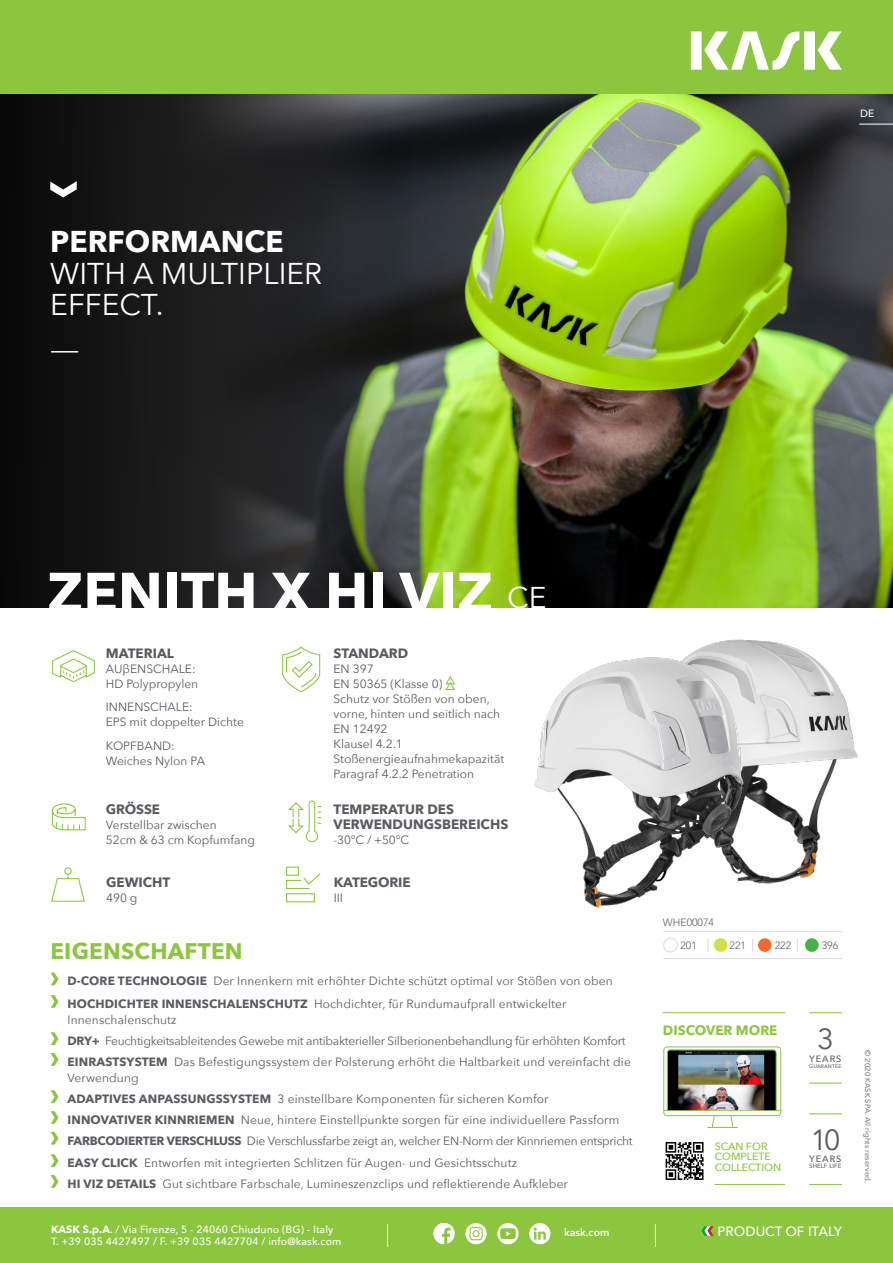
<style>
.page{position:relative;width:893px;height:1263px;background:#fff}
.page>*{position:absolute;margin:0;border:0;box-sizing:border-box;transform-origin:0 0}
.t1{font:700 57px "Avenir Next";color:#fff}
.t2{font:30px/31.5px "Avenir Next";color:#fff}
.t3{font:700 30px "Avenir Next";color:#fff}
.t4{font:29.1px "Avenir Next";color:#5b5c61}
.t5{font:700 22.5px "Avenir Next";letter-spacing:.01em;color:#8bc63e}
.t6{font:700 13.5px/15px "Avenir Next";color:#5b5c61}
.t7{font:500 13.5px "Avenir Next";color:#fff}
.t8{font:700 13.5px "Avenir Next";color:#8bc63e}
.t9{font:12px/15px "Avenir Next";color:#5b5c61}
.t10{font:12px "Avenir Next";letter-spacing:-.02em;color:#5b5c61}
.t11{font:500 10.5px/12.6px "Avenir Next";letter-spacing:.01em;color:#fff}
.t12{font:500 10.5px/10.5px "Avenir Next";color:#8bc63e}
.t13{font:300 10.5px "Avenir LT Std";color:#5b5c61}
.t14{font:600 10.5px "Avenir Next";color:#fff}
.t15{font:500 9.15px "Avenir Next";letter-spacing:.1em;color:#5b5c61}
.t16{font:7.65px "Avenir Next";letter-spacing:.01em;color:#5b5c61}
.t17{font:500 6.15px "Avenir Next";color:#5b5c61}
.t18{font:500 5.1px "Avenir Next";letter-spacing:.035em;color:#5b5c61}
.s1{font-weight:400;font-size:30px}
.s2{font-weight:700}
</style>
<div class="page">
<div style="left:0;top:1208px;width:893px;height:55px;background:#8bc63e"></div>
<svg style="left:701px;top:1226px;width:13px;height:10px"></svg>
<svg style="left:387px;top:1224px;width:1px;height:23px"></svg>
<svg style="left:655px;top:1224px;width:1px;height:23px"></svg>
<svg style="left:443px;top:1223px;width:12px;height:21px"></svg>
<svg style="left:434px;top:1223px;width:9px;height:21px"></svg>
<svg style="left:465px;top:1223px;width:22px;height:21px"></svg>
<svg style="left:497px;top:1223px;width:22px;height:21px"></svg>
<svg style="left:529px;top:1223px;width:21px;height:21px"></svg>
<img style="left:412px;top:94px;width:481px;height:513px">
<svg style="left:0;top:94px;width:412px;height:513px;background:#202120"></svg>
<hr style="left:663px;top:1012px;width:122px;height:1px;background:#8bc63e">
<hr style="left:715px;top:1184px;width:70px;height:1px;background:#8bc63e">
<hr style="left:809px;top:1012px;width:33px;height:1px;background:#8bc63e">
<hr style="left:809px;top:1113px;width:33px;height:1px;background:#8bc63e">
<hr style="left:809px;top:1083px;width:33px;height:1px;background:#8bc63e">
<hr style="left:809px;top:1184px;width:33px;height:1px;background:#8bc63e">
<div style="left:0;top:0;width:893px;height:94px;background:#8bc63e"></div>
<hr style="left:859px;top:124px;width:34px;height:1px;background:#fff">
<img style="left:663px;top:1046px;width:119px;height:82px">
<svg style="left:50px;top:181px;width:27px;height:16px"></svg>
<hr style="left:51px;top:351px;width:27px;height:2px;background:#fff">
<svg style="left:691px;top:31px;width:151px;height:39px"></svg>
<svg style="left:665px;top:1142px;width:39px;height:38px"></svg>
<svg style="left:666px;top:1142px;width:37px;height:38px"></svg>
<svg style="left:51px;top:972px;width:7px;height:13px"></svg>
<svg style="left:51px;top:995px;width:7px;height:13px"></svg>
<svg style="left:51px;top:1032px;width:7px;height:13px"></svg>
<svg style="left:51px;top:1053px;width:7px;height:13px"></svg>
<svg style="left:51px;top:1090px;width:7px;height:13px"></svg>
<svg style="left:51px;top:1111px;width:7px;height:13px"></svg>
<svg style="left:51px;top:1132px;width:7px;height:12px"></svg>
<svg style="left:51px;top:1154px;width:7px;height:13px"></svg>
<svg style="left:51px;top:1175px;width:7px;height:13px"></svg>
<img style="left:781px;top:643px;width:77px;height:308px">
<img style="left:534px;top:639px;width:247px;height:314px">
<hr style="left:663px;top:931px;width:179px;height:1px;background:#dcd8d7">
<hr style="left:663px;top:958px;width:179px;height:1px;background:#dcd8d7">
<svg style="left:708px;top:938px;width:1px;height:14px"></svg>
<svg style="left:752px;top:938px;width:1px;height:14px"></svg>
<svg style="left:797px;top:938px;width:1px;height:14px"></svg>
<div style="left:663px;top:938px;width:15px;height:14px;border:1px solid #dcd8d7;border-radius:50%"></div>
<div style="left:714px;top:938px;width:13px;height:14px;background:#d4df47;border-radius:50%"></div>
<div style="left:758px;top:938px;width:14px;height:14px;background:#f26a2f;border-radius:50%"></div>
<div style="left:805px;top:938px;width:14px;height:14px;background:#42b249;border-radius:50%"></div>
<svg style="left:52px;top:650px;width:43px;height:33px"></svg>
<svg style="left:51px;top:803px;width:35px;height:28px"></svg>
<svg style="left:288px;top:800px;width:34px;height:43px"></svg>
<svg style="left:445px;top:676px;width:11px;height:15px"></svg>
<svg style="left:282px;top:646px;width:39px;height:47px"></svg>
<svg style="left:51px;top:867px;width:34px;height:35px"></svg>
<svg style="left:286px;top:866px;width:35px;height:37px"></svg>
<p class="t3" style="left:50px;top:216px;width:235px">PERFORMANCE</p>
<p class="t2" style="left:50px;top:256px;width:273px">WITH A MULTIPLIER<br>EFFECT.</p>
<p class="t11" style="left:860px;top:107px;width:16px">DE</p>
<p class="t1" style="left:47px;top:544px;width:501px">ZENITH X HI VIZ <span class="s1">CE</span></p>
<p class="t6" style="left:106px;top:645px;width:70px">MATERIAL</p>
<p class="t9" style="left:106px;top:661px;width:91px">AUβENSCHALE:</p>
<p class="t9" style="left:106px;top:676px;width:94px">HD Polypropylen</p>
<p class="t9" style="left:106px;top:699px;width:88px">INNENSCHALE:</p>
<p class="t9" style="left:106px;top:714px;width:140px">EPS mit doppelter Dichte</p>
<p class="t9" style="left:106px;top:738px;width:71px">KOPFBAND:</p>
<p class="t9" style="left:106px;top:753px;width:101px">Weiches Nylon PA</p>
<p class="t6" style="left:106px;top:801px;width:56px">GRÖSSE</p>
<p class="t9" style="left:106px;top:817px;width:112px">Verstellbar zwischen</p>
<p class="t9" style="left:106px;top:832px;width:151px">52cm &amp; 63 cm Kopfumfang</p>
<p class="t6" style="left:106px;top:874px;width:66px">GEWICHT</p>
<p class="t9" style="left:106px;top:889px;width:33px">490 g</p>
<p class="t5" style="left:50px;top:932px;width:194px">EIGENSCHAFTEN</p>
<p class="t6" style="left:334px;top:645px;width:76px">STANDARD</p>
<p class="t9" style="left:334px;top:661px;width:42px">EN 397</p>
<p class="t9" style="left:334px;top:676px;width:110px">EN 50365 (Klasse 0)</p>
<p class="t9" style="left:334px;top:691px;width:168px">Schutz vor Stößen von oben, vorne, hinten und seitlich nach<br>EN 12492</p>
<p class="t9" style="left:334px;top:736px;width:172px">Klausel 4.2.1<br>Stoßenergieaufnahmekapazität</p>
<p class="t9" style="left:334px;top:766px;width:142px">Paragraf 4.2.2 Penetration</p>
<p class="t6" style="left:334px;top:801px;width:176px">TEMPERATUR DES<br>VERWENDUNGSBEREICHS</p>
<p class="t9" style="left:334px;top:832px;width:77px">-30°C / +50°C</p>
<p class="t6" style="left:334px;top:874px;width:78px">KATEGORIE</p>
<p class="t9" style="left:334px;top:889px;width:11px">III</p>
<p class="t9" style="left:68px;top:973px;width:547px"><span class="s2">D-CORE TECHNOLOGIE</span> Der Innenkern mit erhöhter Dichte schützt optimal vor Stößen von oben</p>
<p class="t9" style="left:68px;top:995px;width:500px;line-height:16.5px"><span class="s2">HOCHDICHTER INNENSCHALENSCHUTZ</span> Hochdichter, für Rundumaufprall entwickelter<br>Innenschalenschutz</p>
<p class="t10" style="left:68px;top:1031px;width:559px"><span class="s2">DRY+</span> Feuchtigkeitsableitendes Gewebe mit antibakterieller Silberionenbehandlung für erhöhten Komfort</p>
<p class="t9" style="left:68px;top:1053px;width:565px;line-height:16.5px"><span class="s2">EINRASTSYSTEM</span> Das Befestigungssystem der Polsterung erhöht die Haltbarkeit und vereinfacht die<br>Verwendung</p>
<p class="t9" style="left:68px;top:1091px;width:482px"><span class="s2">ADAPTIVES ANPASSUNGSSYSTEM</span> 3 einstellbare Komponenten für sicheren Komfor</p>
<p class="t9" style="left:68px;top:1111px;width:553px"><span class="s2">INNOVATIVER KINNRIEMEN</span> Neue, hintere Einstellpunkte sorgen für eine individuellere Passform</p>
<p class="t10" style="left:68px;top:1130px;width:567px"><span class="s2">FARBCODIERTER VERSCHLUSS</span> Die Verschlussfarbe zeigt an, welcher EN-Norm der Kinnriemen entspricht</p>
<p class="t9" style="left:68px;top:1155px;width:451px"><span class="s2">EASY CLICK</span> Entworfen mit integrierten Schlitzen für Augen- und Gesichtsschutz</p>
<p class="t9" style="left:68px;top:1175px;width:502px"><span class="s2">HI VIZ DETAILS</span> Gut sichtbare Farbschale, Lumineszenzclips und reflektierende Aufkleber</p>
<p class="t13" style="left:663px;top:916px;width:53px">WHE00074</p>
<p class="t13" style="left:680px;top:939px;width:18px">201</p>
<p class="t13" style="left:729px;top:939px;width:18px">221</p>
<p class="t13" style="left:775px;top:939px;width:18px">222</p>
<p class="t13" style="left:822px;top:939px;width:18px">396</p>
<p class="t8" style="left:663px;top:1019px;width:116px">DISCOVER MORE</p>
<p class="t4" style="left:817px;top:1014px;width:18px">3</p>
<p class="t15" style="left:809px;top:1051px;width:34px">YEARS</p>
<p class="t18" style="left:809px;top:1062px;width:34px">GUARANTEE</p>
<p class="t12" style="left:715px;top:1140px;width:68px">SCAN FOR<br>COMPLETE<br>COLLECTION</p>
<p class="t4" style="left:811px;top:1115px;width:31px">10</p>
<p class="t15" style="left:809px;top:1151px;width:34px">YEARS</p>
<p class="t17" style="left:809px;top:1161px;width:34px">SHELF LIFE</p>
<p class="t11" style="left:51px;top:1222px;width:292px"><span class="s2">KASK S.p.A</span>. / Via Firenze, 5 - 24060 Chiuduno (BG) - Italy<br>T. +39 035 4427497 / F. +39 035 4427704 / info@kask.com</p>
<p class="t14" style="left:564px;top:1223px;width:47px">kask.com</p>
<p class="t7" style="left:718px;top:1219px;width:126px">PRODUCT OF ITALY</p>
<p class="t16" style="left:874px;top:1050px;width:134px;rotate:90deg">© 2020 KASK SPA. All rights reserved.</p>
</div>
